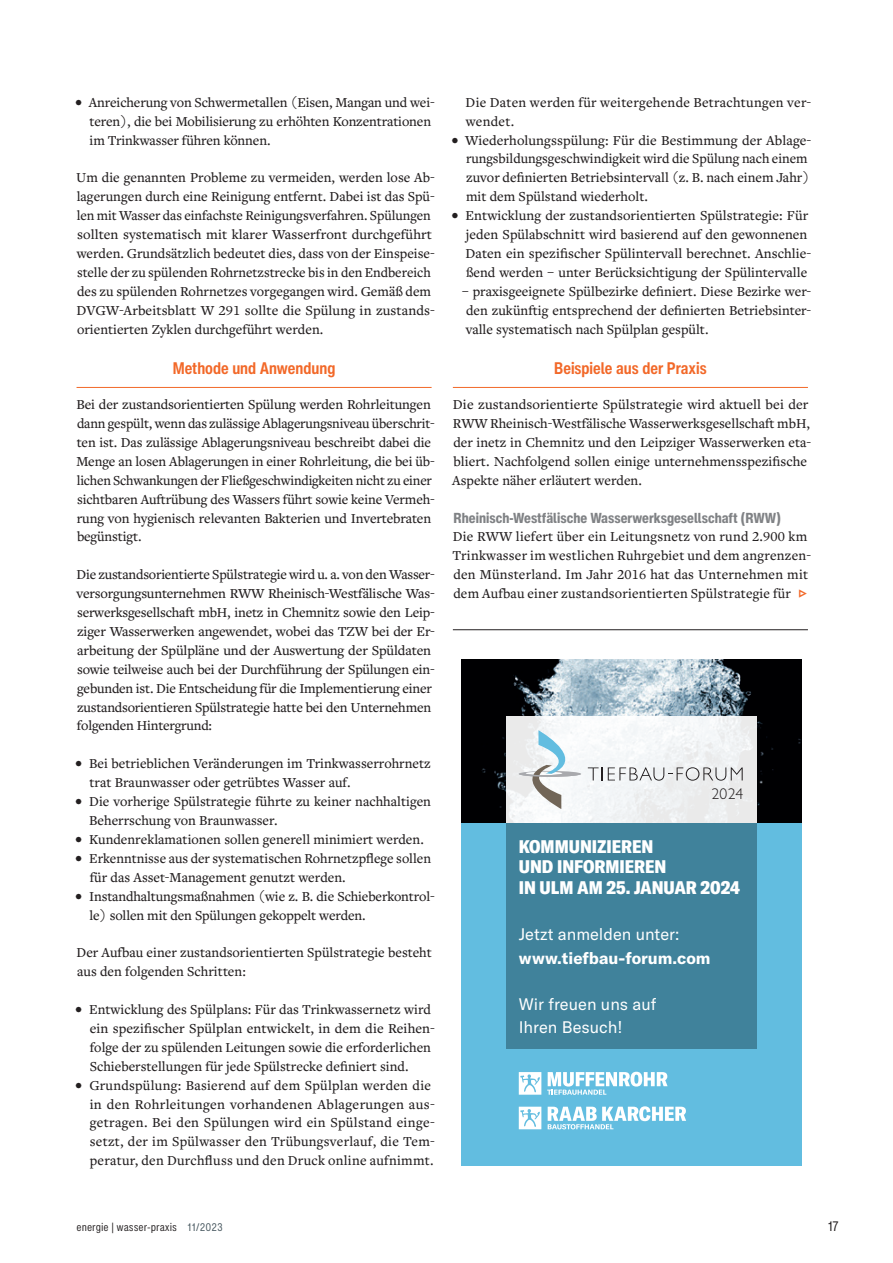
<style>
.page{position:relative;width:893px;height:1263px;background:#fff}
.page>*{position:absolute;margin:0;border:0;box-sizing:border-box;transform-origin:0 0}
.t1{font:900 condensed 18px/19.8px "GT America";color:#fff}
.t2{font:16.5px/23.1px "GT America";color:#fff}
.t3{font:700 condensed 16.5px "Helvetica Now Text";color:#f26828}
.t4{font:700 16.5px "GT America";color:#fff}
.t5{font:300 15.6px "Gill Sans Nova";color:#231f20}
.t6{font:500 14.25px/18.9px "Freight Text Pro";color:#231f20}
.t7{font:500 14.25px/18.9px "Freight Text Pro";letter-spacing:.02em;color:#231f20}
.t8{font:800 condensed 14.25px "Helvetica Now Text";color:#808285}
.t9{font:condensed 13.5px "Helvetica Now Text";color:#231f20}
.t10{font:condensed 10.5px "Helvetica Now Micro";color:#231f20}
.s1{color:#f26828}
.s2{color:#45555d}
</style>
<div class="page">
<hr style="left:77px;top:387px;width:355px;height:1px;background:#f26828">
<hr style="left:453px;top:387px;width:355px;height:1px;background:#f26828">
<hr style="left:453px;top:629px;width:355px;height:1px;background:#231f20">
<div style="left:461px;top:823px;width:340px;height:342px;background:#62bde0"></div>
<img style="left:461px;top:659px;width:340px;height:164px">
<div style="left:506px;top:717px;width:251px;height:106px;background:#f0f2f3"></div>
<svg style="left:519px;top:730px;width:224px;height:79px"></svg>
<svg style="left:547px;top:1072px;width:121px;height:23px"></svg>
<svg style="left:519px;top:1072px;width:22px;height:23px"></svg>
<svg style="left:548px;top:1106px;width:138px;height:23px"></svg>
<svg style="left:519px;top:1107px;width:22px;height:22px"></svg>
<div style="left:506px;top:823px;width:251px;height:226px;background:#40829b"></div>
<p class="t6" style="left:90px;top:92px;width:347px;text-indent:-14px">• Anreicherung von Schwermetallen (Eisen, Mangan und wei&shy;teren), die bei Mobilisierung zu erhöhten Konzentrationen im Trinkwasser führen können.</p>
<p class="t6" style="left:76px;top:168px;width:360px">Um die genannten Probleme zu vermeiden, werden lose Ab&shy;lagerungen durch eine Reinigung entfernt. Dabei ist das Spü&shy;len mit Wasser das einfachste Reinigungsverfahren. Spülungen sollten systematisch mit klarer Wasserfront durchgeführt werden. Grundsätzlich bedeutet dies, dass von der Einspeise&shy;stelle der zu spülenden Rohrnetzstrecke bis in den Endbereich des zu spülenden Rohrnetzes vorgegangen wird. Gemäß dem DVGW-Arbeitsblatt W 291 sollte die Spülung in zustands&shy;orientierten Zyklen durchgeführt werden.</p>
<p class="t3" style="left:173px;top:358px;width:164px">Methode und Anwendung</p>
<p class="t6" style="left:77px;top:395px;width:360px">Bei der zustandsorientierten Spülung werden Rohrleitungen dann gespült, wenn das zulässige Ablagerungsniveau überschrit&shy;ten ist. Das zulässige Ablagerungsniveau beschreibt dabei die Menge an losen Ablagerungen in einer Rohrleitung, die bei üb&shy;lichen Schwankungen der Fließgeschwindigkeiten nicht zu einer sichtbaren Auftrübung des Wassers führt sowie keine Vermeh&shy;rung von hygienisch relevanten Bakterien und Invertebraten begünstigt.</p>
<p class="t6" style="left:77px;top:565px;width:360px">Die zustandsorientierte Spülstrategie wird u. a. von den Wasser&shy;versorgungsunternehmen RWW Rheinisch-Westfälische Was&shy;serwerksgesellschaft mbH, inetz in Chemnitz sowie den Leip&shy;ziger Wasserwerken angewendet, wobei das TZW bei der Er&shy;arbeitung der Spülpläne und der Auswertung der Spüldaten sowie teilweise auch bei der Durchführung der Spülungen ein&shy;gebunden ist. Die Entscheidung für die Implementierung einer zustandsorientieren Spülstrategie hatte bei den Unternehmen folgenden Hintergrund:</p>
<p class="t6" style="left:90px;top:754px;width:343px;text-indent:-14px">• Bei betrieblichen Veränderungen im Trinkwasserrohrnetz trat Braunwasser oder getrübtes Wasser auf.</p>
<p class="t6" style="left:89px;top:791px;width:343px;text-indent:-14px">• Die vorherige Spülstrategie führte zu keiner nachhaltigen<br>Beherrschung von Braunwasser.</p>
<p class="t6" style="left:75px;top:829px;width:350px">• Kundenreklamationen sollen generell minimiert werden.</p>
<p class="t6" style="left:90px;top:848px;width:343px;text-indent:-14px">• Erkenntnisse aus der systematischen Rohrnetzpflege sollen für das Asset-Management genutzt werden.</p>
<p class="t6" style="left:89px;top:886px;width:347px;text-indent:-14px">• Instandhaltungsmaßnahmen (wie z. B. die Schieberkontrol&shy;le) sollen mit den Spülungen gekoppelt werden.</p>
<p class="t6" style="left:77px;top:943px;width:357px">Der Aufbau einer zustandsorientierten Spülstrategie besteht aus den folgenden Schritten:</p>
<p class="t6" style="left:90px;top:999px;width:347px;text-indent:-14px">• Entwicklung des Spülplans: Für das Trinkwassernetz wird ein spezifischer Spülplan entwickelt, in dem die Reihen&shy;folge der zu spülenden Leitungen sowie die erforderlichen Schieberstellungen für jede Spülstrecke definiert sind.</p>
<p class="t7" style="left:90px;top:1075px;width:347px;text-indent:-14px">• Grundspülung: Basierend auf dem Spülplan werden die in den Rohrleitungen vorhandenen Ablagerungen aus&shy;getragen. Bei den Spülungen wird ein Spülstand einge&shy;setzt, der im Spülwasser den Trübungsverlauf, die Tem&shy;peratur, den Durchfluss und den Druck online aufnimmt.</p>
<p class="t7" style="left:466px;top:92px;width:347px">Die Daten werden für weitergehende Betrachtungen ver&shy;wendet.</p>
<p class="t6" style="left:466px;top:130px;width:347px;text-indent:-14px">• Wiederholungsspülung: Für die Bestimmung der Ablage&shy;rungsbildungsgeschwindigkeit wird die Spülung nach einem zuvor definierten Betriebsintervall (z. B. nach einem Jahr) mit dem Spülstand wiederholt.</p>
<p class="t6" style="left:466px;top:206px;width:347px;text-indent:-14px">• Entwicklung der zustandsorientierten Spülstrategie: Für jeden Spülabschnitt wird basierend auf den gewonnenen Daten ein spezifischer Spülintervall berechnet. Anschlie&shy;ßend werden – unter Berücksichtigung der Spülintervalle</p>
<p class="t6" style="left:462px;top:281px;width:351px;text-align:justify">– praxisgeeignete Spülbezirke definiert. Diese Bezirke wer&shy;den zukünftig entsprechend der definierten Betriebsinter&shy;valle systematisch nach Spülplan gespült.</p>
<p class="t3" style="left:554px;top:358px;width:154px">Beispiele aus der Praxis</p>
<p class="t6" style="left:452px;top:395px;width:360px">Die zustandsorientierte Spülstrategie wird aktuell bei der RWW Rheinisch-Westfälische Wasserwerksgesellschaft mbH, der inetz in Chemnitz und den Leipziger Wasserwerken eta&shy;bliert. Nachfolgend sollen einige unternehmensspezifische Aspekte näher erläutert werden.</p>
<p class="t8" style="left:454px;top:508px;width:329px">Rheinisch-Westfälische Wasserwerksgesellschaft (RWW)</p>
<p class="t6" style="left:453px;top:527px;width:360px">Die RWW liefert über ein Leitungsnetz von rund 2.900 km<br>Trinkwasser im westlichen Ruhrgebiet und dem angrenzen&shy;den Münsterland. Im Jahr 2016 hat das Unternehmen mit</p>
<p class="t6" style="left:453px;top:584px;width:356px">dem Aufbau einer zustandsorientierten Spülstrategie für <span class="s1">B</span></p>
<p class="t5" style="left:711px;top:784px;width:33px">2024</p>
<p class="t1" style="left:519px;top:836px;width:149px">KOMMUNIZIEREN<br>UND INFORMIEREN</p>
<p class="t1" style="left:519px;top:878px;width:223px">IN ULM AM 25. JANUAR 2024</p>
<p class="t2" style="left:519px;top:923px;width:162px">Jetzt anmelden unter:</p>
<p class="t4" style="left:519px;top:947px;width:193px">www.tiefbau-forum.com</p>
<p class="t2" style="left:519px;top:992px;width:139px">Wir freuen uns auf<br>Ihren Besuch!</p>
<p class="t10" style="left:77px;top:1220px;width:148px">energie | wasser-praxis <span class="s2">11/2023</span></p>
<p class="t9" style="left:828px;top:1217px;width:12px">17</p>
</div>
